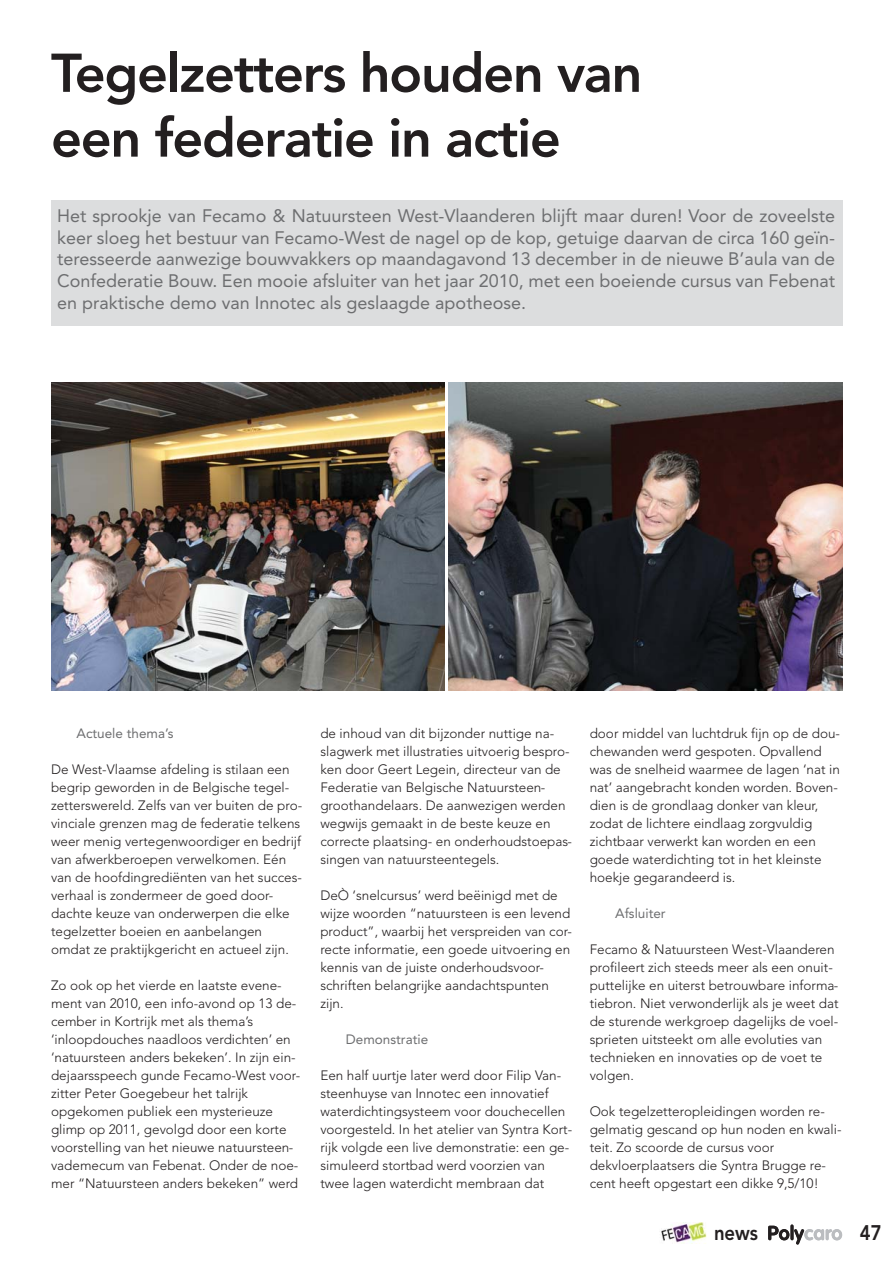
<style>
.page{position:relative;width:893px;height:1263px;background:#fff}
.page>*{position:absolute;margin:0;border:0;box-sizing:border-box;transform-origin:0 0}
.t1{font:800 54px/64.8px "Avenir LT Std";letter-spacing:-.025em;color:#231f20}
.t2{font:800 21px "Avenir LT Std";color:#231f20;scale:.88 1}
.t3{font:18px/21.6px "Avenir LT Std";color:#6d6e70;text-align:justify}
.t4{font:300 13.5px/18px "Avenir LT Std";color:#231f20}
.t5{font:13.5px "Avenir LT Std";color:#6d6e70}
</style>
<div class="page">
<div style="left:51px;top:200px;width:791px;height:126px;background:#dcddde"></div>
<hr style="left:790px;top:1224px;width:3px;height:16px;background:#231f20;border-radius:2px">
<img style="left:661px;top:1222px;width:46px;height:21px">
<svg style="left:768px;top:1225px;width:74px;height:20px"></svg>
<img style="left:51px;top:383px;width:393px;height:307px">
<img style="left:449px;top:383px;width:393px;height:307px">
<h1 class="t1" style="left:51px;top:46px;width:593px">Tegelzetters houden van een federatie in actie</h1>
<p class="t3" style="left:57px;top:207px;width:780px">Het sprookje van Fecamo &amp; Natuursteen West-Vlaanderen blijft maar duren! Voor de zoveelste keer sloeg het bestuur van Fecamo-West de nagel op de kop, getuige daarvan de circa 160 geïn&shy;teresseerde aanwezige bouwvakkers op maandagavond 13 december in de nieuwe B’aula van de Confederatie Bouw. Een mooie afsluiter van het jaar 2010, met een boeiende cursus van Febenat en praktische demo van Innotec als geslaagde apotheose.</p>
<p class="t5" style="left:77px;top:728px;width:99px">Actuele thema’s</p>
<p class="t4" style="left:51px;top:762px;width:253px">De West-Vlaamse afdeling is stilaan een begrip geworden in de Belgische tegel&shy;zetterswereld. Zelfs van ver buiten de pro&shy;vinciale grenzen mag de federatie telkens weer menig vertegenwoordiger en bedrijf van afwerkberoepen verwelkomen. Eén van de hoofdingrediënten van het succes&shy;verhaal is zondermeer de goed door&shy;dachte keuze van onderwerpen die elke tegelzetter boeien en aanbelangen omdat ze praktijkgericht en actueel zijn.</p>
<p class="t4" style="left:51px;top:978px;width:251px">Zo ook op het vierde en laatste evene&shy;ment van 2010, een info-avond op 13 de&shy;cember in Kortrijk met als thema’s ‘inloopdouches naadloos verdichten’ en ‘natuursteen anders bekeken’. In zijn ein&shy;dejaarsspeech gunde Fecamo-West voor&shy;zitter Peter Goegebeur het talrijk opgekomen publiek een mysterieuze glimp op 2011, gevolgd door een korte voorstelling van het nieuwe natuursteen&shy;vademecum van Febenat. Onder de noe&shy;mer “Natuursteen anders bekeken” werd</p>
<p class="t4" style="left:320px;top:726px;width:253px">de inhoud van dit bijzonder nuttige na&shy;slagwerk met illustraties uitvoerig bespro&shy;ken door Geert Legein, directeur van de Federatie van Belgische Natuursteen&shy;groothandelaars. De aanwezigen werden wegwijs gemaakt in de beste keuze en correcte plaatsing- en onderhoudstoepas&shy;singen van natuursteentegels.</p>
<p class="t4" style="left:320px;top:888px;width:253px">DeÒ ‘snelcursus’ werd beëinigd met de wijze woorden “natuursteen is een levend product”, waarbij het verspreiden van cor&shy;recte informatie, een goede uitvoering en kennis van de juiste onderhoudsvoor&shy;schriften belangrijke aandachtspunten zijn.</p>
<p class="t5" style="left:346px;top:1034px;width:84px">Demonstratie</p>
<p class="t4" style="left:320px;top:1068px;width:253px">Een half uurtje later werd door Filip Van&shy;steenhuyse van Innotec een innovatief waterdichtingsysteem voor douchecellen voorgesteld. In het atelier van Syntra Kort&shy;rijk volgde een live demonstratie: een ge&shy;simuleerd stortbad werd voorzien van twee lagen waterdicht membraan dat</p>
<p class="t4" style="left:590px;top:726px;width:252px">door middel van luchtdruk fijn op de dou&shy;chewanden werd gespoten. Opvallend was de snelheid waarmee de lagen ‘nat in nat’ aangebracht konden worden. Boven&shy;dien is de grondlaag donker van kleur, zodat de lichtere eindlaag zorgvuldig zichtbaar verwerkt kan worden en een goede waterdichting tot in het kleinste hoekje gegarandeerd is.</p>
<p class="t5" style="left:615px;top:908px;width:52px">Afsluiter</p>
<p class="t4" style="left:590px;top:942px;width:250px">Fecamo &amp; Natuursteen West-Vlaanderen profileert zich steeds meer als een onuit&shy;puttelijke en uiterst betrouwbare informa&shy;tiebron. Niet verwonderlijk als je weet dat de sturende werkgroep dagelijks de voel&shy;sprieten uitsteekt om alle evoluties van technieken en innovaties op de voet te volgen.</p>
<p class="t4" style="left:590px;top:1104px;width:253px">Ook tegelzetteropleidingen worden re&shy;gelmatig gescand op hun noden en kwali&shy;teit. Zo scoorde de cursus voor dekvloerplaatsers die Syntra Brugge re&shy;cent heeft opgestart een dikke 9,5/10!</p>
<h2 class="t2" style="left:714px;top:1225px;width:52px">news</h2>
<h2 class="t2" style="left:860px;top:1224px;width:26px">47</h2>
</div>
